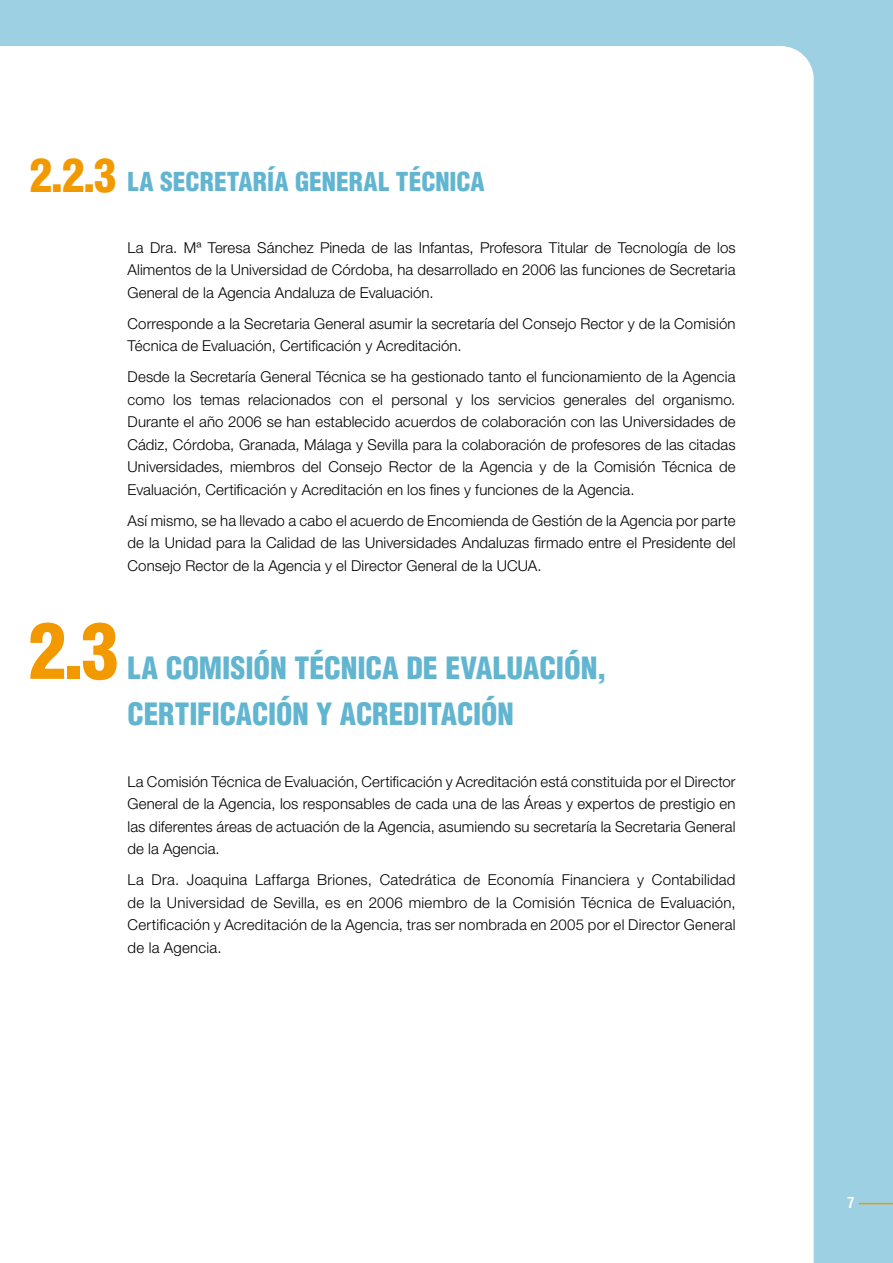
<style>
.page{position:relative;width:893px;height:1263px;background:#9cd0e2}
.page>*{position:absolute;margin:0;border:0;box-sizing:border-box;transform-origin:0 0}
.t1{font:900 condensed 75px "Helvetica";color:#f39900}
.t2{font:900 condensed 45px "Helvetica";color:#f39900}
.t3{font:900 condensed 30px/46px "Helvetica";letter-spacing:-.005em;color:#62b5d0}
.t4{font:900 condensed 25.5px "Helvetica";color:#62b5d0}
.t5{font:300 15px/22.5px "Helvetica Neue";letter-spacing:.01em;color:#000;text-align:justify}
</style>
<div class="page">
<div style="left:0;top:46px;width:814px;height:1217px;background:#fff"></div>
<hr style="left:859px;top:1203px;width:34px;height:1px;background:#f39900">
<h2 class="t2" style="left:30px;top:148px;width:89px">2.2.3</h2>
<h3 class="t4" style="left:128px;top:165px;width:359px">LA SECRETARÍA GENERAL TÉCNICA</h3>
<p class="t5" style="left:128px;top:236px;width:610px">La Dra. Mª Teresa Sánchez Pineda de las Infantas, Profesora Titular de Tecnología de los Alimentos de la Universidad de Córdoba, ha desarrollado en 2006 las funciones de Secretaria General de la Agencia Andaluza de Evaluación.</p>
<p class="t5" style="left:128px;top:312px;width:609px">Corresponde a la Secretaria General asumir la secretaría del Consejo Rector y de la Comisión<br>Técnica de Evaluación, Certificación y Acreditación.</p>
<p class="t5" style="left:128px;top:365px;width:609px">Desde la Secretaría General Técnica se ha gestionado tanto el funcionamiento de la Agencia como los temas relacionados con el personal y los servicios generales del organismo.<br>Durante el año 2006 se han establecido acuerdos de colaboración con las Universidades de Cádiz, Córdoba, Granada, Málaga y Sevilla para la colaboración de profesores de las citadas Universidades, miembros del Consejo Rector de la Agencia y de la Comisión Técnica de Evaluación, Certificación y Acreditación en los fines y funciones de la Agencia.</p>
<p class="t5" style="left:128px;top:509px;width:609px">Así mismo, se ha llevado a cabo el acuerdo de Encomienda de Gestión de la Agencia por parte de la Unidad para la Calidad de las Universidades Andaluzas firmado entre el Presidente del Consejo Rector de la Agencia y el Director General de la UCUA.</p>
<h1 class="t1" style="left:29px;top:605px;width:92px">2.3</h1>
<h3 class="t3" style="left:128px;top:644px;width:481px">LA COMISIÓN TÉCNICA DE EVALUACIÓN,<br>CERTIFICACIÓN Y ACREDITACIÓN</h3>
<p class="t5" style="left:128px;top:770px;width:610px">La Comisión Técnica de Evaluación, Certificación y Acreditación está constituida por el Director General de la Agencia, los responsables de cada una de las Áreas y expertos de prestigio en las diferentes áreas de actuación de la Agencia, asumiendo su secretaría la Secretaria General de la Agencia.</p>
<p class="t5" style="left:128px;top:868px;width:610px">La Dra. Joaquina Laffarga Briones, Catedrática de Economía Financiera y Contabilidad de la Universidad de Sevilla, es en 2006 miembro de la Comisión Técnica de Evaluación, Certificación y Acreditación de la Agencia, tras ser nombrada en 2005 por el Director General de la Agencia.</p>
</div>
